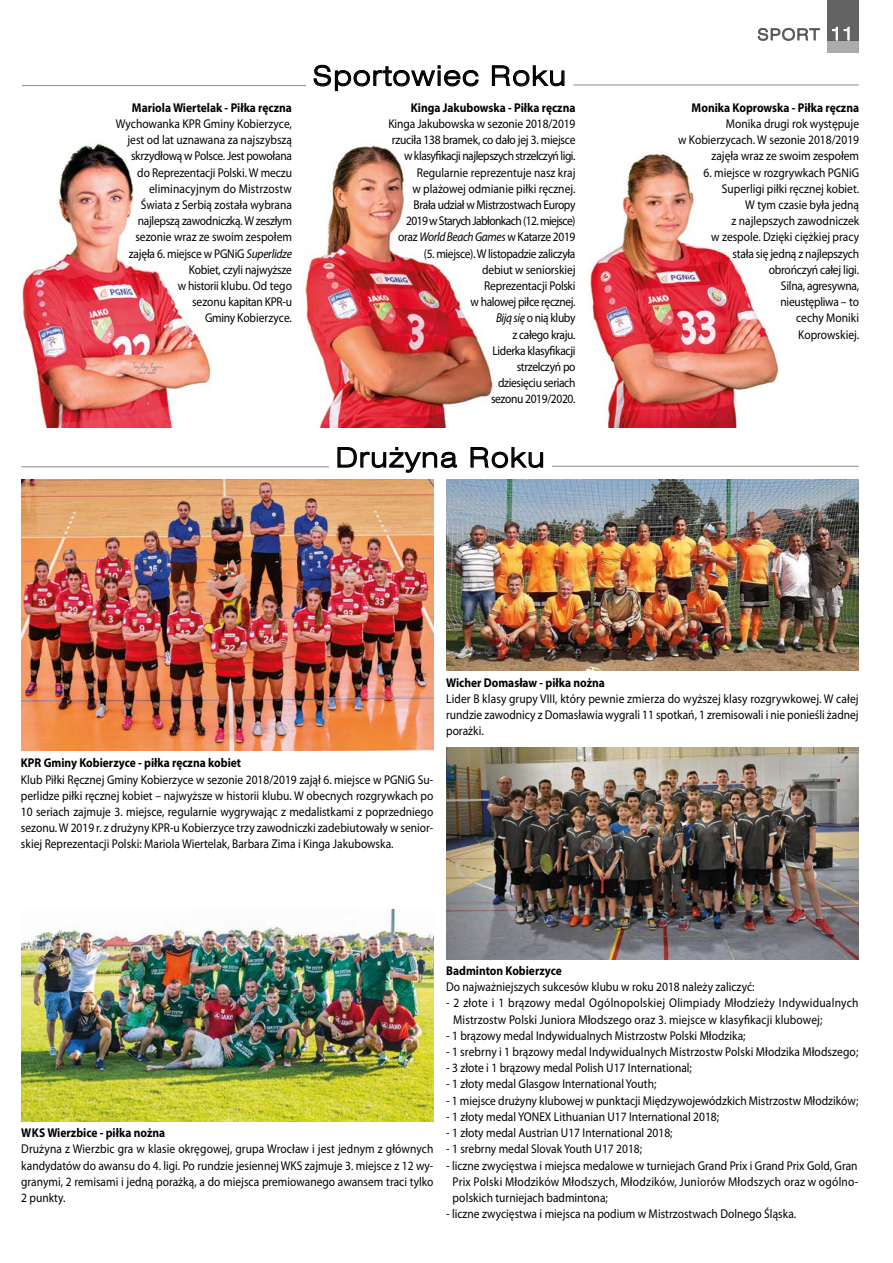
<style>
.page{position:relative;width:893px;height:1263px;background:#fff}
.page>*{position:absolute;margin:0;border:0;box-sizing:border-box;transform-origin:0 0}
.t1{font:27px "Swis 721 Lt Ex EU";letter-spacing:.05em;color:#000}
.t2{font:15.75px "Swis 721 Lt Ex EU";letter-spacing:.075em;color:#575756}
.t3{font:12.75px/16.2px "Myriad Pro";color:#000;text-align:justify;scale:.9 1}
.t4{font:12.75px/16.2px "Myriad Pro";letter-spacing:-.03em;color:#000;text-align:right;scale:.9 1}
.t5{font:700 12.75px "Myriad Pro";color:#000;scale:.9 1}
.t6{font:12.75px/16.2px "Myriad Pro";letter-spacing:.02em;color:#000;scale:.9 1}
.s1{font-style:italic}
.s2{font-size:18px;color:#fff}
</style>
<div class="page">
<img style="left:305px;top:145px;width:188px;height:283px">
<img style="left:22px;top:140px;width:189px;height:287px">
<img style="left:589px;top:153px;width:190px;height:275px">
<img style="left:21px;top:479px;width:413px;height:271px">
<img style="left:446px;top:479px;width:413px;height:191px">
<img style="left:446px;top:748px;width:413px;height:211px">
<img style="left:21px;top:909px;width:413px;height:212px">
<svg style="left:337px;top:447px;width:121px;height:26px"></svg>
<svg style="left:470px;top:447px;width:74px;height:33px"></svg>
<svg style="left:313px;top:64px;width:166px;height:28px"></svg>
<svg style="left:491px;top:65px;width:74px;height:22px"></svg>
<hr style="left:22px;top:85px;width:284px;height:1px;background:#969699">
<hr style="left:21px;top:466px;width:308px;height:1px;background:#969699">
<hr style="left:574px;top:84px;width:285px;height:2px;background:#969699">
<hr style="left:552px;top:466px;width:307px;height:1px;background:#969699">
<div style="left:827px;top:0;width:32px;height:40px;background:#646363"></div>
<div style="left:827px;top:40px;width:32px;height:13px;background:#ababaa"></div>
<svg style="left:832px;top:26px;width:18px;height:15px"></svg>
<svg style="left:757px;top:28px;width:63px;height:13px"></svg>
<p class="t5" style="left:132px;top:99px;width:179px">Mariola Wiertelak - Piłka ręczna</p>
<p class="t3" style="left:116px;top:115px;width:197px;text-align:right">Wychowanka KPR Gminy Kobierzyce, jest od lat uznawana za najszybszą skrzydłową w Polsce. Jest powołana do Reprezentacji Polski. W meczu eliminacyjnym do Mistrzostw<br>Świata z Serbią została wybrana najlepszą zawodniczką. W zeszłym sezonie wraz ze swoim zespołem zajęła 6. miejsce w PGNiG <span class="s1">Superlidze<br></span>Kobiet, czyli najwyższe<br>w historii klubu. Od tego<br>sezonu kapitan KPR-u<br>Gminy Kobierzyce.</p>
<h1 class="t1" style="left:313px;top:60px;width:255px">Sportowiec Roku</h1>
<p class="t5" style="left:411px;top:99px;width:184px">Kinga Jakubowska - Piłka ręczna</p>
<p class="t4" style="left:388px;top:115px;width:209px">Kinga Jakubowska w sezonie 2018/2019 rzuciła 138 bramek, co dało jej 3. miejsce w klasyfikacji najlepszych strzelczyń ligi.<br>Regularnie reprezentuje nasz kraj<br>w plażowej odmianie piłki ręcznej.<br>Brała udział w Mistrzostwach Europy<br>2019 w Starych Jabłonkach (12. miejsce) oraz <span class="s1">World Beach Games</span> w Katarze 2019 (5. miejsce). W listopadzie zaliczyła<br>debiut w seniorskiej<br>Reprezentacji Polski<br>w halowej piłce ręcznej.<br><span class="s1">Biją się</span> o nią kluby<br>z całego kraju.<br>Liderka klasyfikacji<br>strzelczyń po<br>dziesięciu seriach<br>sezonu 2019/2020.</p>
<h1 class="t1" style="left:336px;top:441px;width:210px">Drużyna Roku</h1>
<p class="t2" style="left:757px;top:25px;width:98px">SPORT <span class="s2">11</span></p>
<p class="t5" style="left:692px;top:99px;width:188px">Monika Koprowska - Piłka ręczna</p>
<p class="t3" style="left:678px;top:115px;width:203px;text-align:right">Monika drugi rok występuje<br>w Kobierzycach. W sezonie 2018/2019 zajęła wraz ze swoim zespołem</p>
<p class="t3" style="left:703px;top:164px;width:174px;text-align:right">6. miejsce w rozgrywkach PGNiG<br>Superligi piłki ręcznej kobiet.<br>W tym czasie była jedną<br>z najlepszych zawodniczek<br>w zespole. Dzięki ciężkiej pracy stała się jedną z najlepszych obrończyń całej ligi.<br>Silna, agresywna,<br>nieustępliwa – to<br>cechy Moniki<br>Koprowskiej.</p>
<p class="t5" style="left:446px;top:674px;width:178px">Wicher Domasław - piłka nożna</p>
<p class="t3" style="left:446px;top:690px;width:460px">Lider B klasy grupy VIII, który pewnie zmierza do wyższej klasy rozgrywkowej. W całej rundzie zawodnicy z Domasławia wygrali 11 spotkań, 1 zremisowali i nie ponieśli żadnej porażki.</p>
<p class="t5" style="left:21px;top:755px;width:246px">KPR Gminy Kobierzyce - piłka ręczna kobiet</p>
<p class="t3" style="left:21px;top:771px;width:460px">Klub Piłki Ręcznej Gminy Kobierzyce w sezonie 2018/2019 zajął 6. miejsce w PGNiG Su&shy;perlidze piłki ręcznej kobiet – najwyższe w historii klubu. W obecnych rozgrywkach po 10 seriach zajmuje 3. miejsce, regularnie wygrywając z medalistkami z poprzedniego sezonu. W 2019 r. z drużyny KPR-u Kobierzyce trzy zawodniczki zadebiutowały w senior&shy;skiej Reprezentacji Polski: Mariola Wiertelak, Barbara Zima i Kinga Jakubowska.</p>
<p class="t5" style="left:21px;top:1124px;width:161px">WKS Wierzbice - piłka nożna</p>
<p class="t3" style="left:21px;top:1141px;width:460px">Drużyna z Wierzbic gra w klasie okręgowej, grupa Wrocław i jest jednym z głównych kandydatów do awansu do 4. ligi. Po rundzie jesiennej WKS zajmuje 3. miejsce z 12 wy&shy;granymi, 2 remisami i jedną porażką, a do miejsca premiowanego awansem traci tylko 2 punkty.</p>
<p class="t5" style="left:446px;top:962px;width:130px">Badminton Kobierzyce</p>
<p class="t3" style="left:446px;top:979px;width:344px">Do najważniejszych sukcesów klubu w roku 2018 należy zaliczyć:</p>
<p class="t6" style="left:453px;top:995px;width:452px;text-indent:-7px">- 2 złote i 1 brązowy medal Ogólnopolskiej Olimpiady Młodzieży Indywidualnych<br>Mistrzostw Polski Juniora Młodszego oraz 3. miejsce w klasyfikacji klubowej;</p>
<p class="t3" style="left:446px;top:1027px;width:334px">- 1 brązowy medal Indywidualnych Mistrzostw Polski Młodzika;</p>
<p class="t3" style="left:446px;top:1043px;width:460px">- 1 srebrny i 1 brązowy medal Indywidualnych Mistrzostw Polski Młodzika Młodszego;</p>
<p class="t3" style="left:446px;top:1060px;width:275px">- 3 złote i 1 brązowy medal Polish U17 International;</p>
<p class="t3" style="left:446px;top:1076px;width:235px">- 1 złoty medal Glasgow International Youth;</p>
<p class="t3" style="left:446px;top:1092px;width:460px">- 1 miejsce drużyny klubowej w punktacji Międzywojewódzkich Mistrzostw Młodzików;</p>
<p class="t3" style="left:446px;top:1108px;width:305px">- 1 złoty medal YONEX Lithuanian U17 International 2018;</p>
<p class="t3" style="left:446px;top:1124px;width:253px">- 1 złoty medal Austrian U17 International 2018;</p>
<p class="t3" style="left:446px;top:1141px;width:219px">- 1 srebrny medal Slovak Youth U17 2018;</p>
<p class="t3" style="left:452px;top:1157px;width:452px;text-indent:-6px">- liczne zwycięstwa i miejsca medalowe w turniejach Grand Prix i Grand Prix Gold, Gran Prix Polski Młodzików Młodszych, Młodzików, Juniorów Młodszych oraz w ogólno&shy;polskich turniejach badmintona;</p>
<p class="t3" style="left:446px;top:1205px;width:390px">- liczne zwycięstwa i miejsca na podium w Mistrzostwach Dolnego Śląska.</p>
</div>
